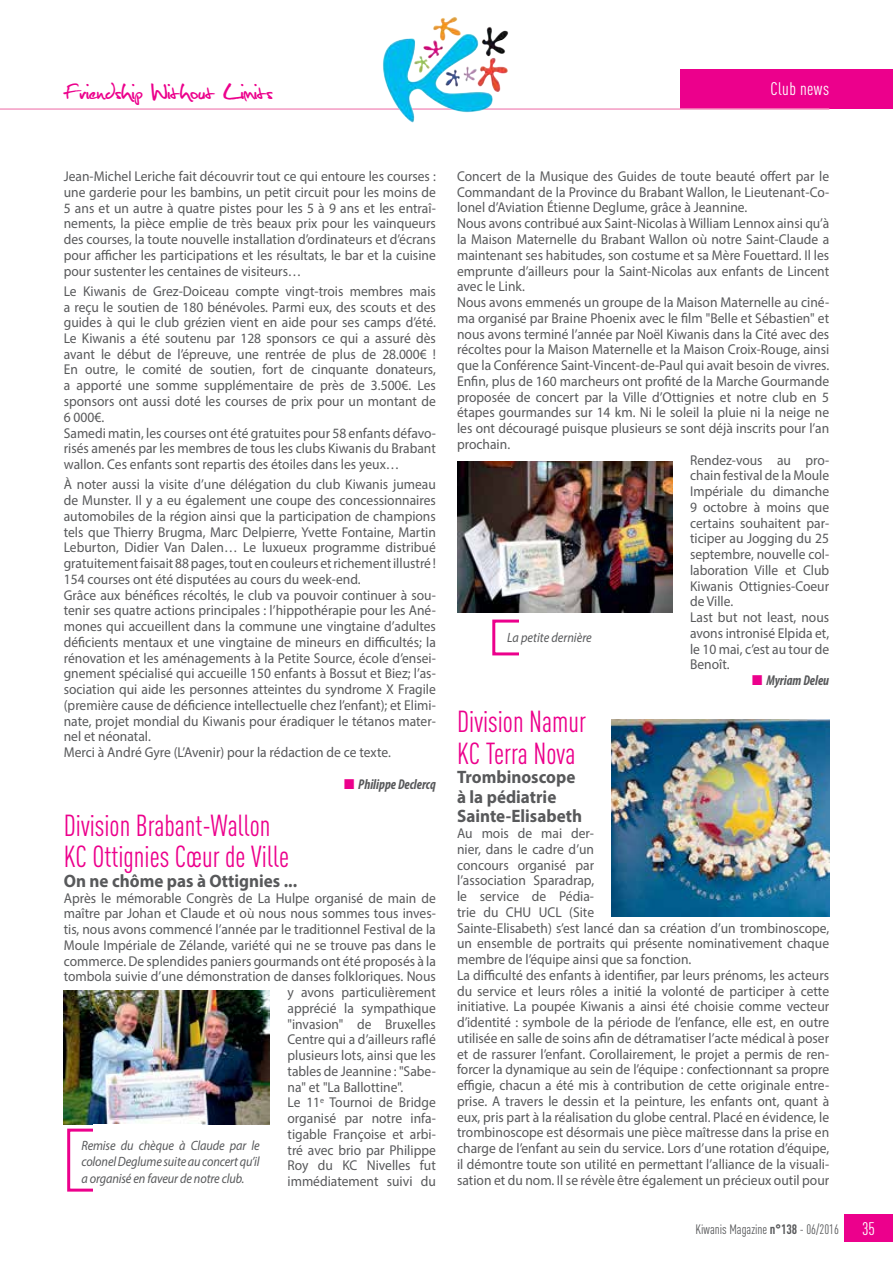
<style>
.page{position:relative;width:893px;height:1263px;background:#fff}
.page>*{position:absolute;margin:0;border:0;box-sizing:border-box;transform-origin:0 0}
.t1{font:30px/31.5px "DIN Cond";color:#ec008c;scale:.95 1}
.t2{font:29.1px "Christopherhand";color:#ec008c;scale:1.04 1}
.t3{font:700 18px/19.5px "Myriad Pro";color:#58595b;scale:.95 1}
.t4{font:18px "DIN Cond";letter-spacing:.02em;color:#fff}
.t5{font:14.25px/15.8px "Myriad Pro";color:#58595b;scale:.95 1}
.t6{font:italic 700 condensed 14.25px "Myriad Pro";color:#58595b;scale:.95 1}
.t7{font:italic 13.5px/16.2px "Myriad Pro";letter-spacing:-.01em;color:#58595b;text-align:justify;scale:.91 1}
.t8{font:13.5px "DIN Cond";color:#58595b}
.s1{color:#ec008c}
.s2{font-weight:700}
</style>
<div class="page">
<div style="left:679px;top:69px;width:214px;height:39px;background:#ec008c"></div>
<hr style="left:0;top:108px;width:829px;height:2px;background:#f49ac2">
<div style="left:844px;top:1214px;width:49px;height:28px;background:#ec008c"></div>
<img style="left:382px;top:17px;width:128px;height:106px">
<img style="left:64px;top:990px;width:206px;height:135px">
<div style="left:67px;top:1128px;width:128px;height:63px;background:#fff;border:3px solid #ec008c"></div>
<div style="left:93px;top:1125px;width:109px;height:76px;background:#fff"></div>
<img style="left:457px;top:461px;width:215px;height:151px">
<div style="left:492px;top:619px;width:134px;height:36px;background:#fff;border:3px solid #ec008c"></div>
<div style="left:519px;top:615px;width:114px;height:51px;background:#fff"></div>
<img style="left:611px;top:719px;width:218px;height:197px">
<h2 class="t2" style="left:63px;top:80px;width:203px">Friendship Without Limits</h2>
<p class="t4" style="left:770px;top:78px;width:60px">Club news</p>
<p class="t5" style="left:64px;top:168px;width:393px;text-align:justify">Jean-Michel Leriche fait découvrir tout ce qui entoure les courses : une garderie pour les bambins, un petit circuit pour les moins de 5 ans et un autre à quatre pistes pour les 5 à 9 ans et les entraî&shy;nements, la pièce emplie de très beaux prix pour les vainqueurs des courses, la toute nouvelle installation d’ordinateurs et d’écrans pour afficher les participations et les résultats, le bar et la cuisine pour sustenter les centaines de visiteurs…</p>
<p class="t5" style="left:64px;top:283px;width:393px">Le Kiwanis de Grez-Doiceau compte vingt-trois membres mais a reçu le soutien de 180 bénévoles. Parmi eux, des scouts et des guides à qui le club grézien vient en aide pour ses camps d’été.<br>Le Kiwanis a été soutenu par 128 sponsors ce qui a assuré dès avant le début de l’épreuve, une rentrée de plus de 28.000€ !<br>En outre, le comité de soutien, fort de cinquante donateurs, a apporté une somme supplémentaire de près de 3.500€. Les sponsors ont aussi doté les courses de prix pour un montant de 6 000€.<br>Samedi matin, les courses ont été gratuites pour 58 enfants défavo&shy;risés amenés par les membres de tous les clubs Kiwanis du Brabant wallon. Ces enfants sont repartis des étoiles dans les yeux…</p>
<p class="t5" style="left:64px;top:476px;width:393px">À noter aussi la visite d’une délégation du club Kiwanis jumeau de Munster. Il y a eu également une coupe des concessionnaires automobiles de la région ainsi que la participation de champions tels que Thierry Brugma, Marc Delpierre, Yvette Fontaine, Martin Leburton, Didier Van Dalen… Le luxueux programme distribué gratuitement faisait 88 pages, tout en couleurs et richement illustré !<br>154 courses ont été disputées au cours du week-end.<br>Grâce aux bénéfices récoltés, le club va pouvoir continuer à sou&shy;tenir ses quatre actions principales : l’hippothérapie pour les Ané&shy;mones qui accueillent dans la commune une vingtaine d’adultes déficients mentaux et une vingtaine de mineurs en difficultés; la rénovation et les aménagements à la Petite Source, école d’ensei&shy;gnement spécialisé qui accueille 150 enfants à Bossut et Biez; l’as&shy;sociation qui aide les personnes atteintes du syndrome X Fragile (première cause de déficience intellectuelle chez l’enfant); et Elimi&shy;nate, projet mondial du Kiwanis pour éradiquer le tétanos mater&shy;nel et néonatal.<br>Merci à André Gyre (L’Avenir) pour la rédaction de ce texte.</p>
<p class="t6" style="left:344px;top:775px;width:98px"><span class="s1">■</span> Philippe Declercq</p>
<h1 class="t1" style="left:64px;top:809px;width:239px">Division Brabant-Wallon<br>KC Ottignies Cœur de Ville</h1>
<p class="t3" style="left:64px;top:870px;width:247px">On ne chôme pas à Ottignies ...</p>
<p class="t5" style="left:64px;top:890px;width:393px">Après le mémorable Congrès de La Hulpe organisé de main de</p>
<p class="t5" style="left:64px;top:905px;width:393px">maître par Johan et Claude et où nous nous sommes tous inves-</p>
<p class="t5" style="left:64px;top:921px;width:393px">tis, nous avons commencé l’année par le traditionnel Festival de la</p>
<p class="t5" style="left:64px;top:937px;width:393px">Moule Impériale de Zélande, variété qui ne se trouve pas dans le</p>
<p class="t5" style="left:64px;top:953px;width:393px">commerce. De splendides paniers gourmands ont été proposés à la</p>
<p class="t5" style="left:64px;top:968px;width:393px">tombola suivie d’une démonstration de danses folkloriques. Nous</p>
<p class="t5" style="left:288px;top:984px;width:158px">y avons particulièrement</p>
<p class="t5" style="left:288px;top:1000px;width:158px">apprécié la sympathique</p>
<p class="t5" style="left:288px;top:1016px;width:158px">"invasion" de Bruxelles</p>
<p class="t5" style="left:288px;top:1031px;width:158px">Centre qui a d’ailleurs raflé</p>
<p class="t5" style="left:288px;top:1047px;width:158px">plusieurs lots, ainsi que les</p>
<p class="t5" style="left:288px;top:1063px;width:158px">tables de Jeannine : "Sabe-</p>
<p class="t5" style="left:288px;top:1079px;width:123px">na" et "La Ballottine".</p>
<p class="t5" style="left:288px;top:1094px;width:158px">Le 11<sup>e</sup> Tournoi de Bridge</p>
<p class="t5" style="left:288px;top:1110px;width:158px">organisé par notre infa-</p>
<p class="t5" style="left:288px;top:1126px;width:158px">tigable Françoise et arbi-</p>
<p class="t5" style="left:288px;top:1142px;width:158px">tré avec brio par Philippe</p>
<p class="t5" style="left:288px;top:1157px;width:158px">Roy du KC Nivelles fut</p>
<p class="t5" style="left:288px;top:1173px;width:158px">immédiatement suivi du</p>
<p class="t7" style="left:81px;top:1137px;width:197px">Remise du chèque à Claude par le colonel Deglume suite au concert qu’il a organisé en faveur de notre club.</p>
<p class="t5" style="left:457px;top:168px;width:393px">Concert de la Musique des Guides de toute beauté offert par le</p>
<p class="t5" style="left:457px;top:184px;width:393px">Commandant de la Province du Brabant Wallon, le Lieutenant-Co-</p>
<p class="t5" style="left:457px;top:200px;width:307px">lonel d’Aviation Étienne Deglume, grâce à Jeannine.</p>
<p class="t5" style="left:457px;top:215px;width:393px">Nous avons contribué aux Saint-Nicolas à William Lennox ainsi qu’à</p>
<p class="t5" style="left:457px;top:231px;width:393px">la Maison Maternelle du Brabant Wallon où notre Saint-Claude a</p>
<p class="t5" style="left:457px;top:247px;width:393px">maintenant ses habitudes, son costume et sa Mère Fouettard. Il les</p>
<p class="t5" style="left:457px;top:263px;width:393px">emprunte d’ailleurs pour la Saint-Nicolas aux enfants de Lincent</p>
<p class="t5" style="left:457px;top:278px;width:73px">avec le Link.</p>
<p class="t5" style="left:457px;top:294px;width:393px">Nous avons emmenés un groupe de la Maison Maternelle au ciné-</p>
<p class="t5" style="left:457px;top:310px;width:393px">ma organisé par Braine Phoenix avec le film "Belle et Sébastien" et</p>
<p class="t5" style="left:457px;top:326px;width:393px">nous avons terminé l’année par Noël Kiwanis dans la Cité avec des</p>
<p class="t5" style="left:457px;top:341px;width:393px">récoltes pour la Maison Maternelle et la Maison Croix-Rouge, ainsi</p>
<p class="t5" style="left:457px;top:357px;width:393px">que la Conférence Saint-Vincent-de-Paul qui avait besoin de vivres.</p>
<p class="t5" style="left:457px;top:373px;width:393px">Enfin, plus de 160 marcheurs ont profité de la Marche Gourmande</p>
<p class="t5" style="left:457px;top:389px;width:393px">proposée de concert par la Ville d’Ottignies et notre club en 5</p>
<p class="t5" style="left:457px;top:404px;width:393px">étapes gourmandes sur 14 km. Ni le soleil la pluie ni la neige ne</p>
<p class="t5" style="left:457px;top:420px;width:393px">les ont découragé puisque plusieurs se sont déjà inscrits pour l’an</p>
<p class="t5" style="left:457px;top:436px;width:57px">prochain.</p>
<p class="t5" style="left:690px;top:452px;width:148px">Rendez-vous au pro-</p>
<p class="t5" style="left:690px;top:467px;width:148px">chain festival de la Moule</p>
<p class="t5" style="left:690px;top:483px;width:148px">Impériale du dimanche</p>
<p class="t5" style="left:690px;top:499px;width:148px">9 octobre à moins que</p>
<p class="t5" style="left:690px;top:515px;width:148px">certains souhaitent par-</p>
<p class="t5" style="left:690px;top:530px;width:148px">ticiper au Jogging du 25</p>
<p class="t5" style="left:690px;top:546px;width:148px">septembre, nouvelle col-</p>
<p class="t5" style="left:690px;top:562px;width:148px">laboration Ville et Club</p>
<p class="t5" style="left:690px;top:578px;width:148px">Kiwanis Ottignies-Coeur</p>
<p class="t5" style="left:690px;top:593px;width:47px">de Ville.</p>
<p class="t5" style="left:690px;top:609px;width:148px">Last but not least, nous</p>
<p class="t5" style="left:690px;top:625px;width:148px">avons intronisé Elpida et,</p>
<p class="t5" style="left:690px;top:641px;width:148px">le 10 mai, c’est au tour de</p>
<p class="t5" style="left:690px;top:656px;width:43px">Benoît.</p>
<p class="t6" style="left:752px;top:671px;width:82px"><span class="s1">■</span> Myriam Deleu</p>
<h1 class="t1" style="left:457px;top:706px;width:137px">Division Namur<br>KC Terra Nova</h1>
<p class="t3" style="left:457px;top:767px;width:133px">Trombinoscope à la pédiatrie<br>Sainte-Elisabeth</p>
<p class="t5" style="left:457px;top:825px;width:393px">Au mois de mai der-<br>nier, dans le cadre d’un<br>concours organisé par<br>l’association Sparadrap,<br>le service de Pédia-<br>trie du CHU UCL (Site<br>Sainte-Elisabeth) s’est lancé dan sa création d’un trombinoscope, un ensemble de portraits qui présente nominativement chaque membre de l’équipe ainsi que sa fonction.<br>La difficulté des enfants à identifier, par leurs prénoms, les acteurs du service et leurs rôles a initié la volonté de participer à cette initiative. La poupée Kiwanis a ainsi été choisie comme vecteur d’identité : symbole de la période de l’enfance, elle est, en outre utilisée en salle de soins afin de détramatiser l’acte médical à poser et de rassurer l’enfant. Corollairement, le projet a permis de ren&shy;forcer la dynamique au sein de l’équipe : confectionnant sa propre effigie, chacun a été mis à contribution de cette originale entre&shy;prise. A travers le dessin et la peinture, les enfants ont, quant à eux, pris part à la réalisation du globe central. Placé en évidence, le trombinoscope est désormais une pièce maîtresse dans la prise en charge de l’enfant au sein du service. Lors d’une rotation d’équipe, il démontre toute son utilité en permettant l’alliance de la visuali&shy;sation et du nom. Il se révèle être également un précieux outil pour</p>
<p class="t7" style="left:507px;top:629px;width:94px">La petite dernière</p>
<p class="t8" style="left:696px;top:1221px;width:145px">Kiwanis Magazine <span class="s2">n°138</span> - 06/2016</p>
<p class="t4" style="left:862px;top:1218px;width:14px">35</p>
</div>
